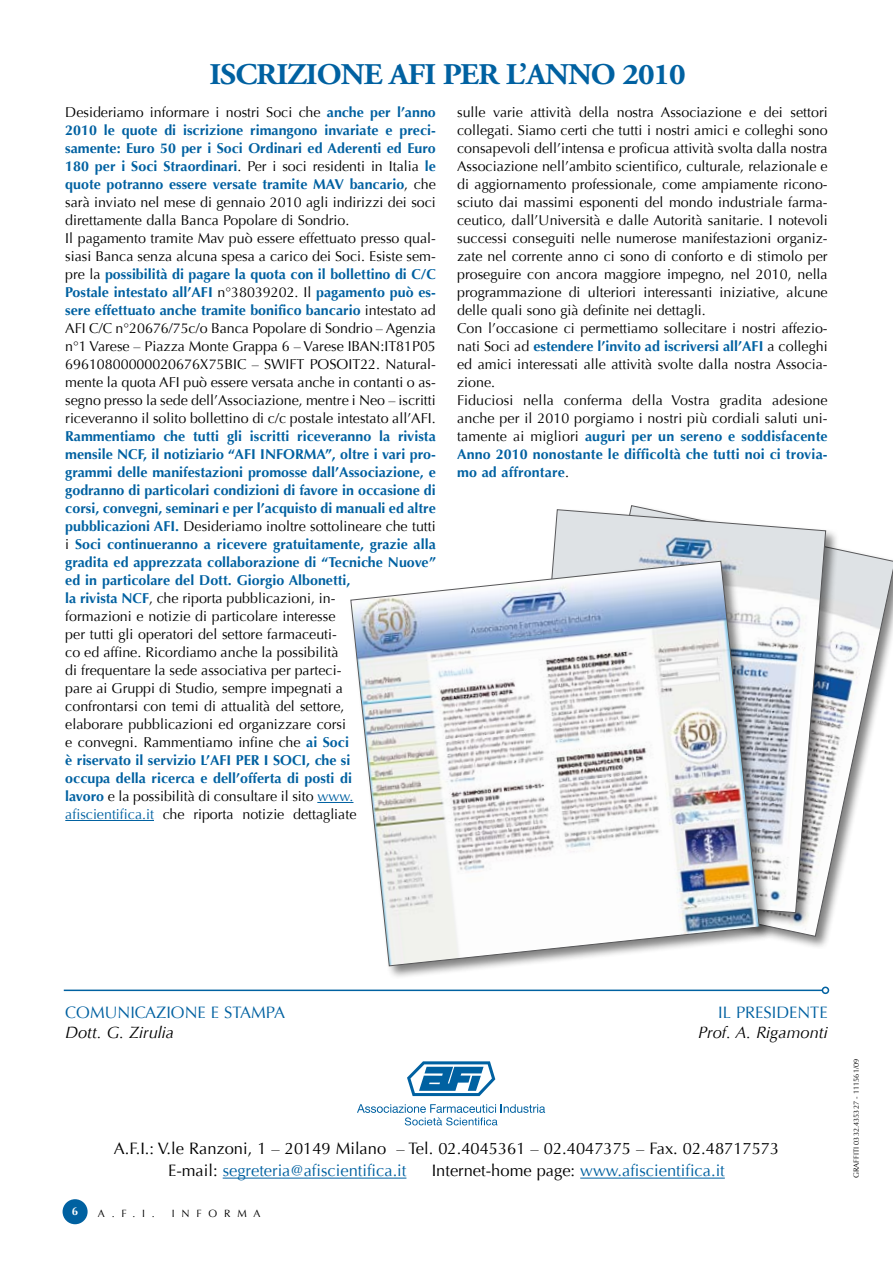
<style>
.page{position:relative;width:893px;height:1263px;background:#fff}
.page>*{position:absolute;margin:0;border:0;box-sizing:border-box;transform-origin:0 0}
.t1{font:700 30px "Adobe Garamond Pro";letter-spacing:-.03em;color:#0061a1;scale:1.06 1}
.t2{font:16.5px/22.5px "Optima";color:#000}
.t3{font:16.5px "Optima";color:#0061a1}
.t4{font:italic 16.5px "Optima";color:#000}
.t5{font:14.25px/18px "Optima";color:#000}
.t6{font:700 14.25px/18px "Optima";color:#0061a1}
.t7{font:700 11.25px "Optima";color:#fff}
.t8{font:10.5px "Optima";letter-spacing:.65em;color:#000}
.t9{font:7.5px "Optima";color:#000}
.s1{font-weight:700;color:#0061a1}
.s2{font-weight:400;color:#000}
.s3{font-weight:400}
.s4{color:#0061a1}
.s5{color:#000}
</style>
<div class="page">
<div style="left:63px;top:1199px;width:25px;height:25px;background:#0061a1;border-radius:50%"></div>
<hr style="left:317px;top:802px;width:36px;height:1px;background:#0061a1">
<hr style="left:65px;top:820px;width:89px;height:1px;background:#0061a1">
<svg style="left:630px;top:505px;width:263px;height:432px"></svg>
<div style="left:525px;top:507px;width:314px;height:419px;background:#000;opacity:.5"></div>
<svg style="left:526px;top:509px;width:300px;height:404px"></svg>
<div style="left:348px;top:558px;width:425px;height:421px;background:#000;opacity:.5"></div>
<svg style="left:350px;top:560px;width:410px;height:407px"></svg>
<hr style="left:223px;top:1178px;width:183px;height:1px;background:#0061a1">
<hr style="left:580px;top:1178px;width:145px;height:1px;background:#0061a1">
<svg style="left:407px;top:1061px;width:88px;height:35px"></svg>
<svg style="left:357px;top:1104px;width:188px;height:21px"></svg>
<hr style="left:64px;top:989px;width:758px;height:2px;background:#0061a1">
<div style="left:822px;top:986px;width:7px;height:8px;border:2px solid #0061a1;border-radius:50%"></div>
<h1 class="t1" style="left:209px;top:57px;width:451px">ISCRIZIONE AFI PER L’ANNO 2010</h1>
<p class="t5" style="left:65px;top:103px;width:372px">Desideriamo informare i nostri Soci che <span class="s1">anche per l’anno 2010 le quote di iscrizione rimangono invariate e preci&shy;samente: Euro 50 per i Soci Ordinari ed Aderenti ed Euro 180 per i Soci Straordinari</span>. Per i soci residenti in Italia <span class="s1">le quote potranno essere versate tramite MAV bancario</span>, che sarà inviato nel mese di gennaio 2010 agli indirizzi dei soci direttamente dalla Banca Popolare di Sondrio.<br>Il pagamento tramite Mav può essere effettuato presso qual&shy;siasi Banca senza alcuna spesa a carico dei Soci. Esiste sem&shy;pre la <span class="s1">possibilità di pagare la quota con il bollettino di C/C Postale intestato all’AFI</span> n°38039202. Il <span class="s1">pagamento può es&shy;sere effettuato anche tramite bonifico bancario</span> intestato ad AFI C/C n°20676/75c/o Banca Popolare di Sondrio – Agenzia n°1 Varese – Piazza Monte Grappa 6 – Varese IBAN :IT81P05<br>69610800000020676X75BIC – SWIFT POSOIT22. Natural&shy;mente la quota AFI può essere versata anche in contanti o as&shy;segno presso la sede dell’Associazione, mentre i N eo – iscritti riceveranno il solito bollettino di c/c postale intestato all’AFI.</p>
<p class="t6" style="left:65px;top:427px;width:372px">Rammentiamo che tutti gli iscritti riceveranno la rivista mensile NCF, il notiziario “AFI INFORMA”, oltre i vari pro&shy;grammi delle manifestazioni promosse dall’Associazione, e godranno di particolari condizioni di favore in occasione di corsi, convegni, seminari e per l’acquisto di manuali ed altre pubblicazioni AFI. <span class="s2">Desideriamo inoltre sottolineare che tutti i</span> Soci continueranno a ricevere gratuitamente, grazie alla gradita ed apprezzata collaborazione di “Tecniche Nuove” ed in particolare del Dott. Giorgio Albonetti,<br>la rivista NCF<span class="s2">, che riporta pubblicazioni, in-<br>formazioni e notizie di particolare interesse<br>per tutti gli operatori del settore farmaceuti-<br>co ed affine. Ricordiamo anche la possibilità<br>di frequentare la sede associativa per parteci-<br>pare ai Gruppi di Studio, sempre impegnati a<br>confrontarsi con temi di attualità del settore,<br>elaborare pubblicazioni ed organizzare corsi<br>e convegni. Rammentiamo infine che</span> ai Soci<br>è riservato il servizio L’AFI PER I SOCI, che si<br>occupa della ricerca e dell’offerta di posti di<br>lavoro <span class="s2">e la possibilità di consultare il sito</span> <span class="s3">www. afiscientifica.it</span> <span class="s2">che riporta notizie dettagliate</span></p>
<p class="t5" style="left:457px;top:103px;width:372px">sulle varie attività della nostra Associazione e dei settori collegati. Siamo certi che tutti i nostri amici e colleghi sono consapevoli dell’intensa e proficua attività svolta dalla nostra Associazione nell’ambito scientifico, culturale, relazionale e di aggiornamento professionale, come ampiamente ricono&shy;sciuto dai massimi esponenti del mondo industriale farma&shy;ceutico, dall’Università e dalle Autorità sanitarie. I notevoli successi conseguiti nelle numerose manifestazioni organiz&shy;zate nel corrente anno ci sono di conforto e di stimolo per proseguire con ancora maggiore impegno, nel 2010, nella programmazione di ulteriori interessanti iniziative, alcune delle quali sono già definite nei dettagli.<br>Con l’occasione ci permettiamo sollecitare i nostri affezio&shy;nati Soci ad <span class="s1">estendere l’invito ad iscriversi all’AFI</span> a colleghi ed amici interessati alle attività svolte dalla nostra Associa&shy;zione.<br>Fiduciosi nella conferma della Vostra gradita adesione anche per il 2010 porgiamo i nostri più cordiali saluti uni&shy;tamente ai migliori <span class="s1">auguri per un sereno e soddisfacente Anno 2010 nonostante le difficoltà che tutti noi ci trovia&shy;mo ad affrontare</span>.</p>
<p class="t3" style="left:65px;top:1003px;width:221px">COMUN ICAZION E E STAMPA</p>
<p class="t4" style="left:65px;top:1022px;width:110px">Dott. G. Zirulia</p>
<p class="t3" style="left:718px;top:1003px;width:111px">IL PRESIDENTE</p>
<p class="t4" style="left:698px;top:1022px;width:131px">Prof. A. Rigamonti</p>
<p class="t2" style="left:168px;top:1137px;width:613px;text-indent:-54px">A.F.I.: V.le Ranzoni, 1 – 20149 Milano – Tel. 02.4045361 – 02.4047375 – Fax. 02.48717573<br>E-mail: <span class="s4">segreteria@afiscientifica.it</span></p>
<p class="t3" style="left:432px;top:1161px;width:295px"><span class="s5">Internet-home page:</span> www.afiscientifica.it</p>
<p class="t7" style="left:72px;top:1205px;width:8px">6</p>
<p class="t8" style="left:98px;top:1207px;width:58px">A.F.I.</p>
<p class="t8" style="left:172px;top:1207px;width:89px">Inf orma</p>
<p class="t9" style="left:852px;top:1178px;width:121px;rotate:-90deg">graffiti 0332.435327 - 111561/09</p>
</div>
